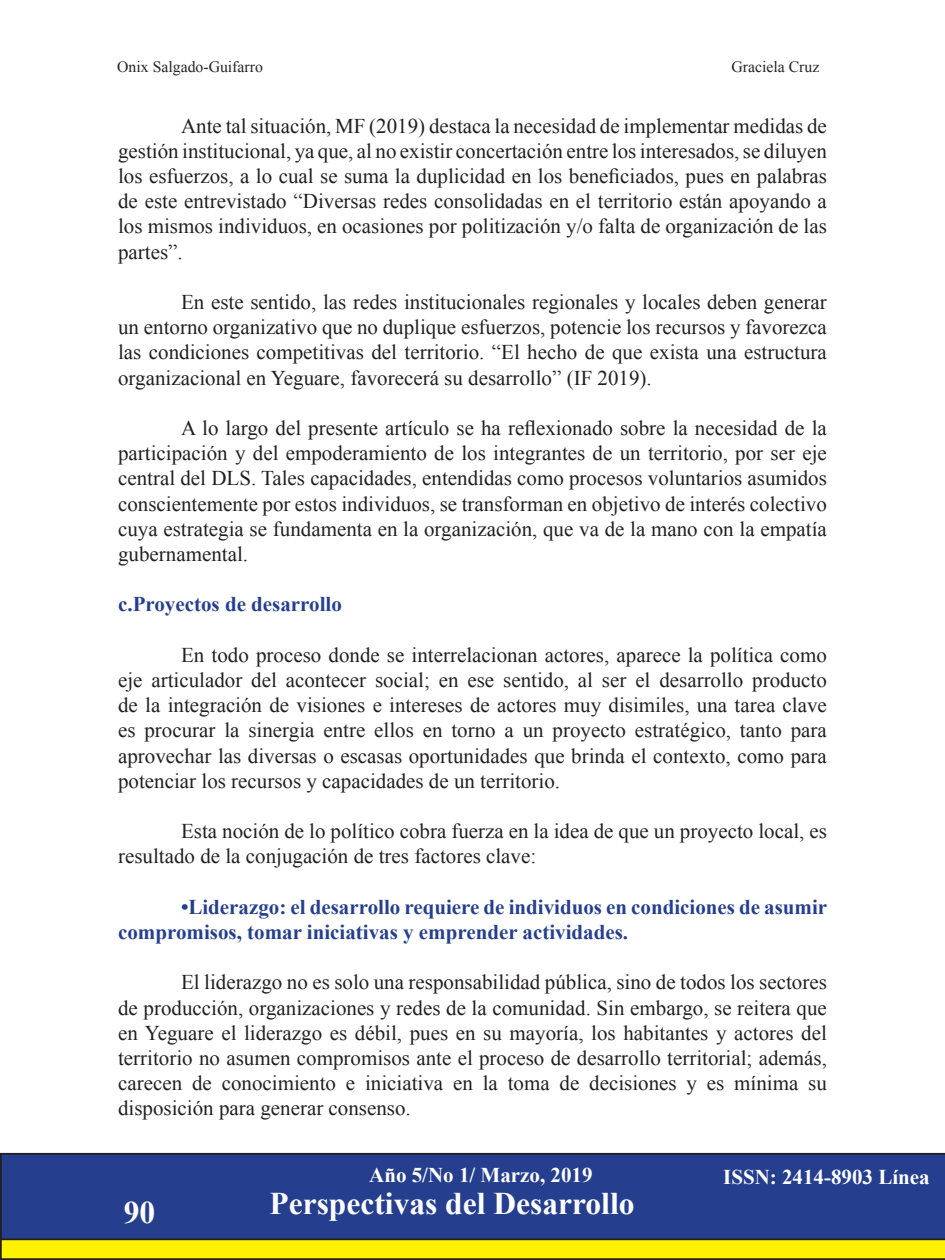
<style>
.page{position:relative;width:945px;height:1260px;background:#fff}
.page>*{position:absolute;margin:0;border:0;box-sizing:border-box;transform-origin:0 0}
.t1{font:700 31.5px "Times New Roman";color:#fff}
.t2{font:21px/25.2px "Times New Roman";color:#231f20;text-align:justify}
.t3{font:700 21px/25.2px "Times New Roman";color:#253f8e}
.t4{font:700 21px "Times New Roman";color:#fff}
.t5{font:15.75px "Times New Roman";color:#262324}
</style>
<div class="page">
<svg style="left:0;top:1240px;width:945px;height:20px;background:#e8db04"></svg>
<div style="left:0;top:1153px;width:945px;height:87px;background:#253f8e"></div>
<p class="t5" style="left:117px;top:55px;width:147px">Onix Salgado-Guifarro</p>
<p class="t5" style="left:731px;top:55px;width:89px">Graciela Cruz</p>
<p class="t2" style="left:118px;top:112px;width:710px;text-indent:63px">Ante tal situación, MF (2019) destaca la necesidad de implementar medidas de gestión institucional, ya que, al no existir concertación entre los interesados, se diluyen los esfuerzos, a lo cual se suma la duplicidad en los beneficiados, pues en palabras de este entrevistado “Diversas redes consolidadas en el territorio están apoyando a los mismos individuos, en ocasiones por politización y/o falta de organización de las partes”.</p>
<p class="t2" style="left:118px;top:289px;width:710px;text-indent:63px">En este sentido, las redes institucionales regionales y locales deben generar un entorno organizativo que no duplique esfuerzos, potencie los recursos y favorezca las condiciones competitivas del territorio. “El hecho de que exista una estructura organizacional en Yeguare, favorecerá su desarrollo” (IF 2019).</p>
<p class="t2" style="left:118px;top:415px;width:710px;text-indent:63px">A lo largo del presente artículo se ha reflexionado sobre la necesidad de la participación y del empoderamiento de los integrantes de un territorio, por ser eje central del DLS. Tales capacidades, entendidas como procesos voluntarios asumidos conscientemente por estos individuos, se transforman en objetivo de interés colectivo cuya estrategia se fundamenta en la organización, que va de la mano con la empatía gubernamental.</p>
<p class="t3" style="left:118px;top:591px;width:225px">c.Proyectos de desarrollo</p>
<p class="t2" style="left:118px;top:642px;width:710px;text-indent:63px">En todo proceso donde se interrelacionan actores, aparece la política como eje articulador del acontecer social; en ese sentido, al ser el desarrollo producto de la integración de visiones e intereses de actores muy disimiles, una tarea clave es procurar la sinergia entre ellos en torno a un proyecto estratégico, tanto para aprovechar las diversas o escasas oportunidades que brinda el contexto, como para potenciar los recursos y capacidades de un territorio.</p>
<p class="t2" style="left:118px;top:818px;width:710px;text-indent:63px">Esta noción de lo político cobra fuerza en la idea de que un proyecto local, es resultado de la conjugación de tres factores clave:</p>
<p class="t3" style="left:118px;top:894px;width:711px;text-indent:63px">•Liderazgo: el desarrollo requiere de individuos en condiciones de asumir compromisos, tomar iniciativas y emprender actividades.</p>
<p class="t2" style="left:118px;top:969px;width:710px;text-indent:63px">El liderazgo no es solo una responsabilidad pública, sino de todos los sectores de producción, organizaciones y redes de la comunidad. Sin embargo, se reitera que en Yeguare el liderazgo es débil, pues en su mayoría, los habitantes y actores del territorio no asumen compromisos ante el proceso de desarrollo territorial; además, carecen de conocimiento e iniciativa en la toma de decisiones y es mínima su disposición para generar consenso.</p>
<h1 class="t1" style="left:124px;top:1190px;width:33px">90</h1>
<p class="t4" style="left:369px;top:1160px;width:225px">Año 5/No 1/ Marzo, 2019</p>
<p class="t4" style="left:723px;top:1161px;width:208px">ISSN: 2414-8903 Línea</p>
<h1 class="t1" style="left:270px;top:1181px;width:367px">Perspectivas del Desarrollo</h1>
</div>
